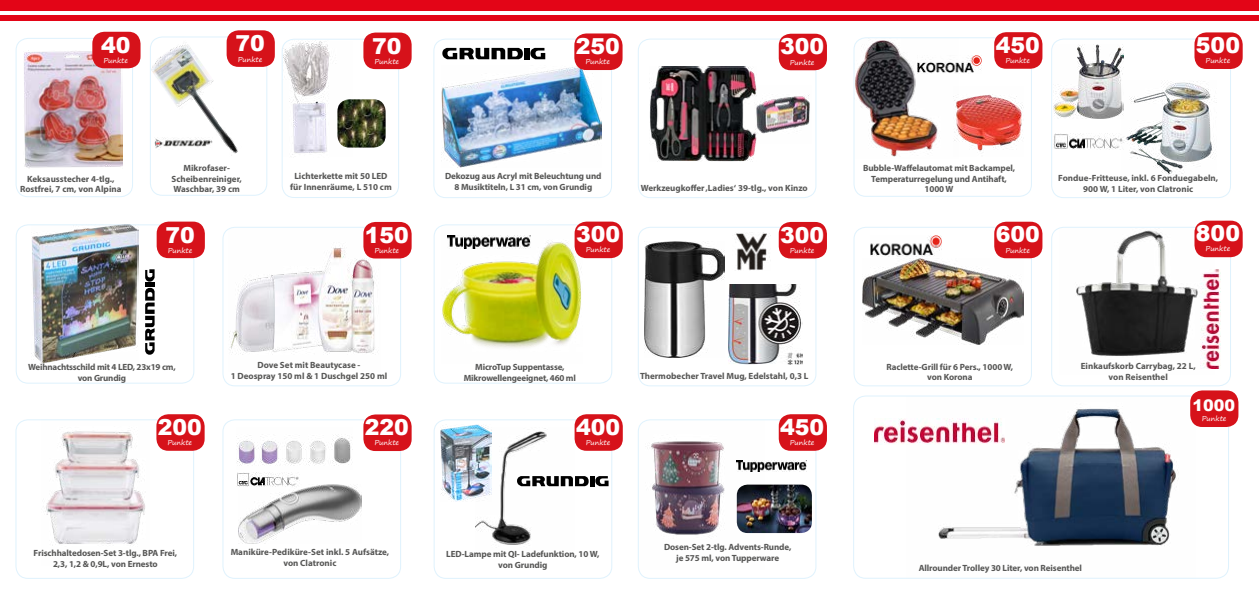
<style>
.page{position:relative;width:1259px;height:596px;background:#fff}
.page>*{position:absolute;margin:0;border:0;box-sizing:border-box;transform-origin:0 0}
.t1{font:900 22px "Arial";color:#fff}
.t2{font:900 16px "Arial";color:#fff}
.t3{font:700 9px/10.8px "Myriad Pro";letter-spacing:-.01em;color:#575756;text-align:center}
.t4{font:7px "Segoe Print";color:#fff}
</style>
<div class="page">
<div style="left:0;top:0;width:1259px;height:11px;background:#e30517"></div>
<div style="left:0;top:15px;width:1259px;height:6px;background:#e30517"></div>
<img style="left:926px;top:398px;width:269px;height:148px">
<div style="left:853px;top:395px;width:376px;height:183px;border:1px solid #dff2fd;border-radius:12px"></div>
<div style="left:1190px;top:390px;width:48px;height:36px;background:#d6121a;border-radius:12px"></div>
<img style="left:874px;top:418px;width:130px;height:26px">
<img style="left:45px;top:431px;width:100px;height:115px">
<div style="left:16px;top:419px;width:178px;height:159px;border:1px solid #dff2fd;border-radius:12px"></div>
<div style="left:156px;top:414px;width:49px;height:36px;background:#d6121a;border-radius:12px"></div>
<img style="left:282px;top:40px;width:72px;height:115px">
<div style="left:282px;top:39px;width:117px;height:159px;border:1px solid #dff2fd;border-radius:12px"></div>
<div style="left:363px;top:33px;width:48px;height:36px;background:#d6121a;border-radius:12px"></div>
<img style="left:24px;top:50px;width:98px;height:118px">
<div style="left:16px;top:38px;width:117px;height:159px;border:1px solid #dff2fd;border-radius:12px"></div>
<div style="left:92px;top:32px;width:48px;height:36px;background:#d6121a;border-radius:12px"></div>
<img style="left:228px;top:227px;width:154px;height:128px">
<div style="left:223px;top:227px;width:178px;height:159px;border:1px solid #dff2fd;border-radius:12px"></div>
<div style="left:363px;top:222px;width:48px;height:36px;background:#d6121a;border-radius:12px"></div>
<img style="left:337px;top:99px;width:49px;height:48px">
<img style="left:649px;top:67px;width:107px;height:94px">
<div style="left:638px;top:39px;width:178px;height:159px;border:1px solid #dff2fd;border-radius:12px"></div>
<div style="left:778px;top:34px;width:49px;height:36px;background:#d6121a;border-radius:12px"></div>
<img style="left:754px;top:85px;width:56px;height:58px">
<img style="left:150px;top:39px;width:88px;height:117px">
<div style="left:150px;top:36px;width:117px;height:160px;border:1px solid #dff2fd;border-radius:12px"></div>
<div style="left:227px;top:30px;width:48px;height:37px;background:#d6121a;border-radius:12px"></div>
<img style="left:155px;top:137px;width:57px;height:12px">
<img style="left:31px;top:226px;width:108px;height:137px">
<div style="left:16px;top:224px;width:178px;height:159px;border:1px solid #dff2fd;border-radius:12px"></div>
<div style="left:157px;top:221px;width:48px;height:37px;background:#d6121a;border-radius:12px"></div>
<svg style="left:145px;top:288px;width:10px;height:66px"></svg>
<hr style="left:145px;top:282px;width:10px;height:4px;background:#000">
<svg style="left:145px;top:269px;width:10px;height:12px"></svg>
<img style="left:238px;top:484px;width:123px;height:59px">
<div style="left:223px;top:419px;width:178px;height:159px;border:1px solid #dff2fd;border-radius:12px"></div>
<div style="left:363px;top:414px;width:48px;height:36px;background:#d6121a;border-radius:12px"></div>
<img style="left:237px;top:435px;width:116px;height:31px">
<img style="left:237px;top:472px;width:63px;height:14px">
<img style="left:442px;top:65px;width:159px;height:102px">
<div style="left:433px;top:39px;width:179px;height:159px;border:1px solid #dff2fd;border-radius:12px"></div>
<div style="left:574px;top:33px;width:48px;height:37px;background:#d6121a;border-radius:12px"></div>
<svg style="left:442px;top:48px;width:81px;height:11px"></svg>
<div style="left:524px;top:48px;width:5px;height:11px;background:#000"></div>
<svg style="left:530px;top:48px;width:15px;height:11px"></svg>
<img style="left:440px;top:226px;width:143px;height:122px">
<div style="left:433px;top:224px;width:179px;height:159px;border:1px solid #dff2fd;border-radius:12px"></div>
<div style="left:574px;top:221px;width:49px;height:37px;background:#d6121a;border-radius:12px"></div>
<img style="left:447px;top:236px;width:83px;height:12px">
<img style="left:644px;top:241px;width:80px;height:116px">
<div style="left:638px;top:227px;width:178px;height:159px;border:1px solid #dff2fd;border-radius:12px"></div>
<div style="left:778px;top:222px;width:49px;height:36px;background:#d6121a;border-radius:12px"></div>
<img style="left:729px;top:284px;width:73px;height:80px">
<img style="left:735px;top:232px;width:32px;height:38px">
<img style="left:440px;top:424px;width:46px;height:77px">
<div style="left:434px;top:419px;width:178px;height:159px;border:1px solid #dff2fd;border-radius:12px"></div>
<div style="left:574px;top:414px;width:49px;height:36px;background:#d6121a;border-radius:12px"></div>
<img style="left:476px;top:427px;width:97px;height:118px">
<svg style="left:517px;top:476px;width:71px;height:10px"></svg>
<hr style="left:590px;top:476px;width:4px;height:10px;background:#000">
<svg style="left:595px;top:476px;width:13px;height:10px"></svg>
<img style="left:638px;top:421px;width:127px;height:149px">
<div style="left:638px;top:419px;width:178px;height:159px;border:1px solid #dff2fd;border-radius:12px"></div>
<div style="left:778px;top:414px;width:49px;height:36px;background:#d6121a;border-radius:12px"></div>
<img style="left:737px;top:484px;width:75px;height:48px">
<img style="left:737px;top:460px;width:70px;height:11px">
<img style="left:855px;top:39px;width:83px;height:118px">
<div style="left:853px;top:37px;width:178px;height:159px;border:1px solid #dff2fd;border-radius:12px"></div>
<div style="left:994px;top:32px;width:48px;height:37px;background:#d6121a;border-radius:12px"></div>
<img style="left:953px;top:94px;width:70px;height:58px">
<img style="left:917px;top:55px;width:64px;height:18px">
<img style="left:1123px;top:81px;width:91px;height:95px">
<div style="left:1051px;top:39px;width:179px;height:159px;border:1px solid #dff2fd;border-radius:12px"></div>
<div style="left:1194px;top:32px;width:48px;height:37px;background:#d6121a;border-radius:12px"></div>
<img style="left:1053px;top:45px;width:70px;height:74px">
<img style="left:1053px;top:134px;width:70px;height:16px">
<img style="left:862px;top:259px;width:161px;height:85px">
<div style="left:853px;top:227px;width:178px;height:159px;border:1px solid #dff2fd;border-radius:12px"></div>
<div style="left:994px;top:221px;width:48px;height:37px;background:#d6121a;border-radius:12px"></div>
<img style="left:870px;top:236px;width:71px;height:20px">
<img style="left:1059px;top:227px;width:156px;height:142px">
<div style="left:1051px;top:227px;width:179px;height:159px;border:1px solid #dff2fd;border-radius:12px"></div>
<div style="left:1194px;top:220px;width:48px;height:37px;background:#d6121a;border-radius:12px"></div>
<img style="left:1200px;top:269px;width:20px;height:99px">
<h1 class="t1" style="left:101px;top:29px;width:31px">40</h1>
<p class="t4" style="left:103px;top:54px;width:26px">Punkte</p>
<h1 class="t1" style="left:235px;top:28px;width:31px">70</h1>
<p class="t4" style="left:238px;top:53px;width:26px">Punkte</p>
<h1 class="t1" style="left:372px;top:30px;width:31px">70</h1>
<p class="t4" style="left:374px;top:55px;width:26px">Punkte</p>
<h1 class="t1" style="left:576px;top:30px;width:46px">250</h1>
<p class="t4" style="left:585px;top:55px;width:26px">Punkte</p>
<h1 class="t1" style="left:780px;top:31px;width:46px">300</h1>
<p class="t4" style="left:790px;top:56px;width:26px">Punkte</p>
<p class="t3" style="left:20px;top:173px;width:103px">Keksausstecher 4-tlg.,<br>Rostfrei, 7 cm, von Alpina</p>
<p class="t3" style="left:171px;top:162px;width:72px">Mikrofaser-<br>Scheibenreiniger,<br>Waschbar, 39 cm</p>
<h1 class="t1" style="left:165px;top:219px;width:31px">70</h1>
<p class="t4" style="left:168px;top:244px;width:26px">Punkte</p>
<p class="t3" style="left:290px;top:171px;width:103px">Lichterkette mit 50 LED für Innenräume, L 510 cm</p>
<h1 class="t1" style="left:365px;top:219px;width:46px">150</h1>
<p class="t4" style="left:374px;top:244px;width:26px">Punkte</p>
<p class="t3" style="left:445px;top:170px;width:158px">Dekozug aus Acryl mit Beleuchtung und<br>8 Musiktiteln, L 31 cm, von Grundig</p>
<h1 class="t1" style="left:576px;top:218px;width:46px">300</h1>
<p class="t4" style="left:586px;top:243px;width:26px">Punkte</p>
<p class="t3" style="left:641px;top:182px;width:169px">Werkzeugkoffer ‚Ladies‘ 39-tlg., von Kinzo</p>
<h1 class="t1" style="left:780px;top:219px;width:46px">300</h1>
<p class="t4" style="left:790px;top:244px;width:26px">Punkte</p>
<h1 class="t1" style="left:995px;top:29px;width:46px">450</h1>
<p class="t4" style="left:1005px;top:54px;width:26px">Punkte</p>
<h1 class="t1" style="left:1196px;top:29px;width:46px">500</h1>
<p class="t4" style="left:1205px;top:54px;width:26px">Punkte</p>
<p class="t3" style="left:863px;top:162px;width:153px">Bubble-Waffelautomat mit Backampel,<br>Temperaturregelung und Antihaft,<br>1000 W</p>
<h1 class="t1" style="left:995px;top:218px;width:46px">600</h1>
<p class="t4" style="left:1005px;top:243px;width:26px">Punkte</p>
<p class="t3" style="left:1058px;top:172px;width:161px">Fondue-Fritteuse, inkl. 6 Fonduegabeln,<br>900 W, 1 Liter, von Clatronic</p>
<h1 class="t1" style="left:1196px;top:217px;width:46px">800</h1>
<p class="t4" style="left:1205px;top:242px;width:26px">Punkte</p>
<p class="t3" style="left:28px;top:361px;width:149px">Weihnachtsschild mit 4 LED, 23x19 cm, von Grundig</p>
<p class="t3" style="left:231px;top:359px;width:158px">Dove Set mit Beautycase -<br>1 Deospray 150 ml &amp; 1 Duschgel 250 ml</p>
<p class="t3" style="left:464px;top:361px;width:114px">MicroTup Suppentasse,<br>Mikrowellengeeignet, 460 ml</p>
<p class="t3" style="left:640px;top:370px;width:170px">Thermobecher Travel Mug, Edelstahl, 0,3 L</p>
<p class="t3" style="left:886px;top:360px;width:128px">Raclette-Grill für 6 Pers., 1000 W, von Korona</p>
<p class="t3" style="left:1080px;top:360px;width:116px">Einkaufskorb Carrybag, 22 L, von Reisenthel</p>
<h1 class="t1" style="left:158px;top:411px;width:46px">200</h1>
<p class="t4" style="left:168px;top:436px;width:26px">Punkte</p>
<h1 class="t1" style="left:365px;top:411px;width:46px">220</h1>
<p class="t4" style="left:374px;top:436px;width:26px">Punkte</p>
<h1 class="t1" style="left:576px;top:411px;width:46px">400</h1>
<p class="t4" style="left:586px;top:436px;width:26px">Punkte</p>
<h1 class="t1" style="left:780px;top:411px;width:46px">450</h1>
<p class="t4" style="left:790px;top:436px;width:26px">Punkte</p>
<h2 class="t2" style="left:1192px;top:393px;width:44px">1000</h2>
<p class="t4" style="left:1201px;top:411px;width:26px">Punkte</p>
<p class="t3" style="left:34px;top:547px;width:145px">Frischhaltedosen-Set 3-tlg., BPA Frei,<br>2,3, 1,2 &amp; 0,9L, von Ernesto</p>
<p class="t3" style="left:231px;top:545px;width:160px">Maniküre-Pediküre-Set inkl. 5 Aufsätze, von Clatronic</p>
<p class="t3" style="left:446px;top:547px;width:155px">LED-Lampe mit QI- Ladefunktion, 10 W, von Grundig</p>
<p class="t3" style="left:664px;top:541px;width:129px">Dosen-Set 2-tlg. Advents-Runde, je 575 ml, von Tupperware</p>
<p class="t3" style="left:918px;top:562px;width:165px">Allrounder Trolley 30 Liter, von Reisenthel</p>
</div>
